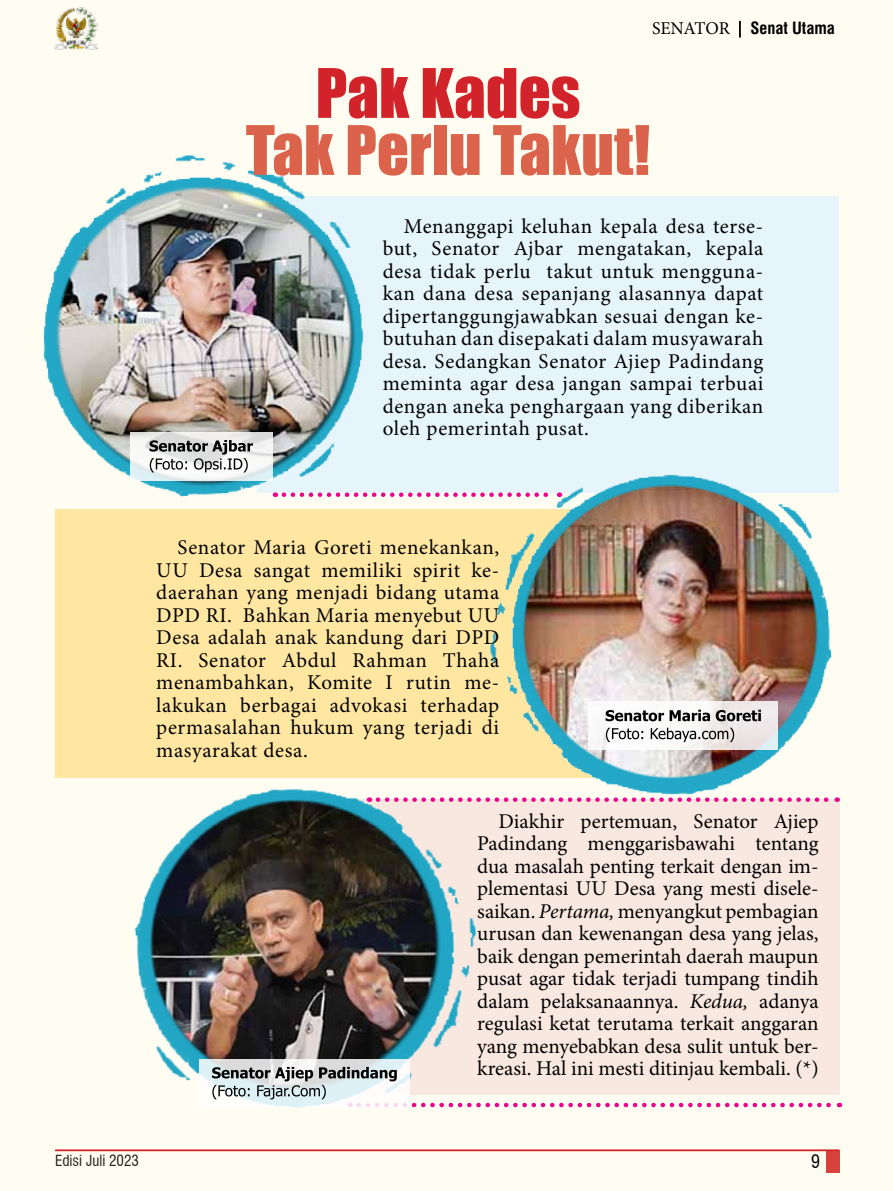
<style>
.page{position:relative;width:893px;height:1191px;background:#fffdf1}
.page>*{position:absolute;margin:0;border:0;box-sizing:border-box;transform-origin:0 0}
.t1{font:63px "Impact";color:#db634b}
.t2{font:63px "Impact";color:#d2232a}
.t3{font:21px/22.5px "Minion Pro";letter-spacing:.025em;color:#000;text-align:justify}
.t4{font:condensed 18px "Swiss 721 BT";color:#000}
.t5{font:700 condensed 16.5px "Swiss 721 BT";color:#000}
.t6{font:condensed 15px "Swiss 721 BT";color:#000}
.s1{font-family:"Minion Pro";font-weight:400;font-stretch:normal;font-size:18px}
.s2{font-style:italic}
</style>
<div class="page">
<div style="left:257px;top:196px;width:582px;height:296px;background:#e1f4fd"></div>
<div style="left:55px;top:509px;width:623px;height:268px;background:#ffe6a1"></div>
<div style="left:336px;top:799px;width:503px;height:296px;background:#f8e5dc"></div>
<img style="left:490px;top:475px;width:350px;height:333px">
<img style="left:118px;top:771px;width:373px;height:337px">
<svg style="left:739px;top:21px;width:2px;height:17px"></svg>
<img style="left:54px;top:8px;width:43px;height:42px">
<hr style="left:55px;top:1149px;width:784px;height:2px;background:#d2232a">
<img style="left:43px;top:170px;width:320px;height:327px">
<img style="left:512px;top:477px;width:310px;height:312px">
<img style="left:136px;top:786px;width:322px;height:316px">
<svg style="left:284px;top:492px;width:276px;height:5px"></svg>
<svg style="left:378px;top:797px;width:460px;height:5px"></svg>
<svg style="left:130px;top:432px;width:143px;height:48px"></svg>
<svg style="left:149px;top:440px;width:104px;height:32px"></svg>
<svg style="left:589px;top:702px;width:189px;height:48px;background:#f3f0f1"></svg>
<svg style="left:606px;top:727px;width:128px;height:15px;background:#bfbebd"></svg>
<svg style="left:606px;top:709px;width:155px;height:12px;background:#8e8d8d"></svg>
<svg style="left:199px;top:1059px;width:211px;height:48px"></svg>
<svg style="left:212px;top:1067px;width:628px;height:40px"></svg>
<p class="t5" style="left:652px;top:18px;width:184px"><span class="s1">SENATOR</span> Senat Utama</p>
<h1 class="t2" style="left:316px;top:44px;width:266px">Pak Kades</h1>
<h1 class="t1" style="left:246px;top:101px;width:406px">Tak Perlu Takut!</h1>
<p class="t3" style="left:383px;top:215px;width:382px;text-indent:21px">Menanggapi keluhan kepala desa terse&shy;but, Senator Ajbar mengatakan, kepala desa tidak perlu takut untuk mengguna&shy;kan dana desa sepanjang alasannya dapat dipertanggungjawabkan sesuai dengan ke&shy;butuhan dan disepakati dalam musyawarah desa. Sedangkan Senator Ajiep Padindang meminta agar desa jangan sampai terbuai dengan aneka penghargaan yang diberikan oleh pemerintah pusat.</p>
<p class="t3" style="left:156px;top:536px;width:344px;text-indent:21px">Senator Maria Goreti menekankan, UU Desa sangat memiliki spirit ke&shy;daerahan yang menjadi bidang utama DPD RI. Bahkan Maria menyebut UU Desa adalah anak kandung dari DPD RI. Senator Abdul Rahman Thaha menambahkan, Komite I rutin me&shy;lakukan berbagai advokasi terhadap permasalahan hukum yang terjadi di masyarakat desa.</p>
<p class="t3" style="left:477px;top:809px;width:343px;text-indent:21px">Diakhir pertemuan, Senator Ajiep Padindang menggarisbawahi tentang dua masalah penting terkait dengan im&shy;plementasi UU Desa yang mesti disele&shy;saikan. <span class="s2">Pertama,</span> menyangkut pembagian urusan dan kewenangan desa yang jelas, baik dengan pemerintah daerah maupun pusat agar tidak terjadi tumpang tindih dalam pelaksanaannya. <span class="s2">Kedua,</span> adanya regulasi ketat terutama terkait anggaran yang menyebabkan desa sulit untuk ber&shy;kreasi. Hal ini mesti ditinjau kembali. (*)</p>
<p class="t6" style="left:55px;top:1151px;width:85px">Edisi Juli 2023</p>
<p class="t4" style="left:811px;top:1151px;width:10px">9</p>
</div>
